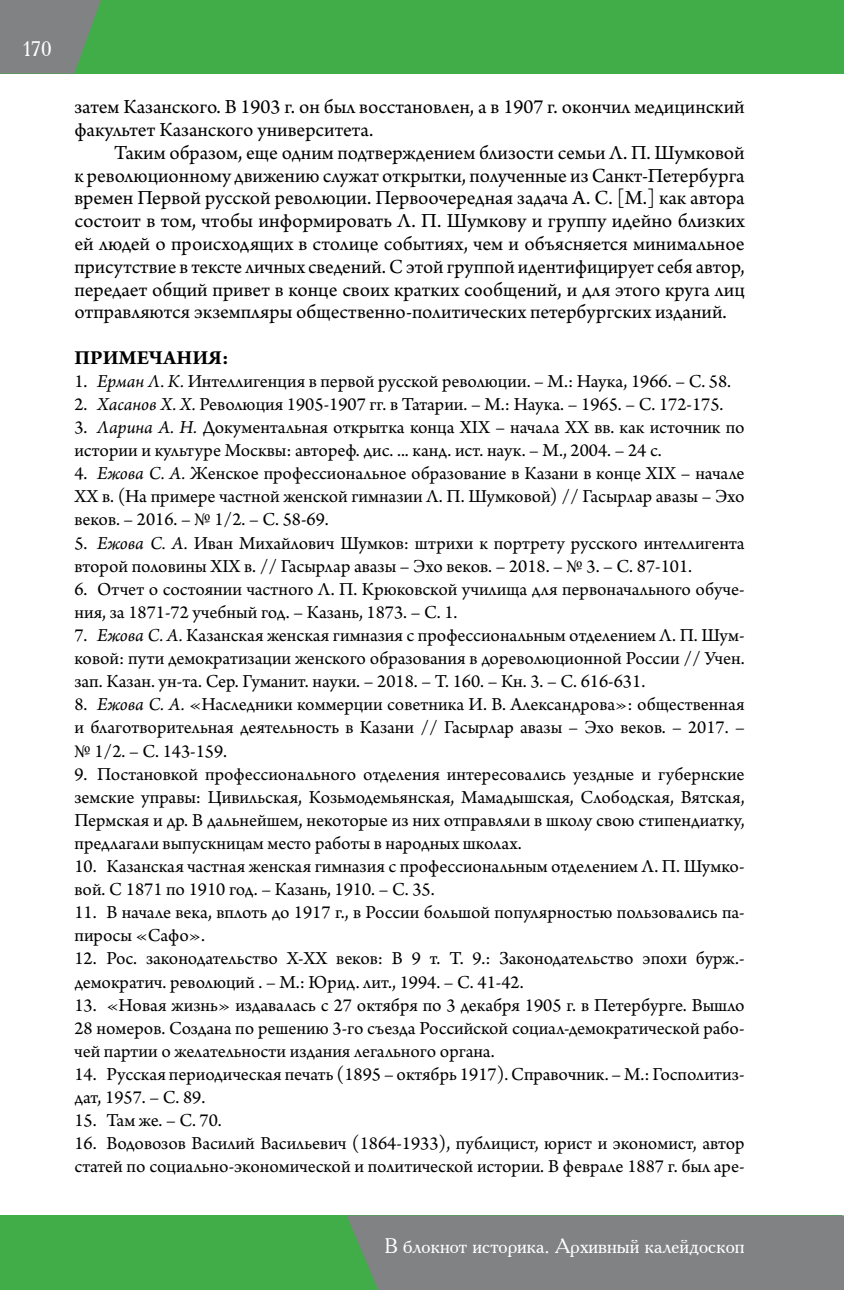
<style>
.page{position:relative;width:844px;height:1290px;background:#fff}
.page>*{position:absolute;margin:0;border:0;box-sizing:border-box;transform-origin:0 0}
.t1{font:21px/22.8px "Arno Pro";color:#000}
.t2{font:21px "Academy ACTT";color:#fff}
.t3{font:700 21px "Arno Pro";color:#000}
.t4{font:19.25px/23.1px "Arno Pro";color:#000}
.s1{font-style:italic}
</style>
<div class="page">
<div style="left:0;top:0;width:843px;height:74px;background:#40ad49"></div>
<svg style="left:0;top:0;width:101px;height:74px;background:#77877c"></svg>
<div style="left:0;top:1215px;width:841px;height:75px;background:#40ad49"></div>
<div style="left:347px;top:1215px;width:496px;height:75px;background:#808284"></div>
<p class="t2" style="left:23px;top:36px;width:30px">170</p>
<p class="t1" style="left:74px;top:97px;width:671px">затем Казанского. В 1903 г. он был восстановлен, а в 1907 г. окончил медицинский факультет Казанского университета.</p>
<p class="t1" style="left:74px;top:142px;width:671px;text-align:justify;text-indent:40px">Таким образом, еще одним подтверждением близости семьи Л. П. Шумковой к революционному движению служат открытки, полученные из Санкт-Петербурга времен Первой русской революции. Первоочередная задача А. С. [М.] как автора состоит в том, чтобы информировать Л. П. Шумкову и группу идейно близких ей людей о происходящих в столице событиях, чем и объясняется минимальное присутствие в тексте личных сведений. С этой группой идентифицирует себя автор, передает общий привет в конце своих кратких сообщений, и для этого круга лиц отправляются экземпляры общественно-политических петербургских изданий.</p>
<p class="t3" style="left:74px;top:345px;width:155px">ПРИМЕЧАНИЯ:</p>
<p class="t4" style="left:74px;top:370px;width:658px">1. <span class="s1">Ерман Л. К.</span> Интеллигенция в первой русской революции. – М.: Наука, 1966. – С. 58.</p>
<p class="t4" style="left:74px;top:394px;width:650px">2. <span class="s1">Хасанов Х. Х.</span> Революция 1905-1907 гг. в Татарии. – М.: Наука. – 1965. – С. 172-175.</p>
<p class="t4" style="left:74px;top:417px;width:671px">3. <span class="s1">Ларина А. Н.</span> Документальная открытка конца XIX – начала XX вв. как источник по истории и культуре Москвы: автореф. дис. ... канд. ист. наук. – М., 2004. – 24 с.</p>
<p class="t4" style="left:74px;top:463px;width:671px;text-align:justify">4. <span class="s1">Ежова С. А.</span> Женское профессиональное образование в Казани в конце XIX – начале XX в. (На примере частной женской гимназии Л. П. Шумковой) // Гасырлар авазы – Эхо веков. – 2016. – № 1/2. – С. 58-69.</p>
<p class="t4" style="left:74px;top:532px;width:671px">5. <span class="s1">Ежова С. А.</span> Иван Михайлович Шумков: штрихи к портрету русского интеллигента второй половины XIX в. // Гасырлар авазы – Эхо веков. – 2018. – № 3. – С. 87-101.</p>
<p class="t4" style="left:74px;top:578px;width:671px">6. Отчет о состоянии частного Л. П. Крюковской училища для первоначального обуче&shy;ния, за 1871-72 учебный год. – Казань, 1873. – С. 1.</p>
<p class="t4" style="left:74px;top:625px;width:671px;text-align:justify">7. <span class="s1">Ежова С. А.</span> Казанская женская гимназия с профессиональным отделением Л. П. Шум&shy;ковой: пути демократизации женского образования в дореволюционной России // Учен. зап. Казан. ун-та. Сер. Гуманит. науки. – 2018. – Т. 160. – Кн. 3. – С. 616-631.</p>
<p class="t4" style="left:74px;top:694px;width:671px;text-align:justify">8. <span class="s1">Ежова С. А.</span> «Наследники коммерции советника И. В. Александрова»: общественная и благотворительная деятельность в Казани // Гасырлар авазы – Эхо веков. – 2017. – № 1/2. – С. 143-159.</p>
<p class="t4" style="left:74px;top:763px;width:671px;text-align:justify">9. Постановкой профессионального отделения интересовались уездные и губернские земские управы: Цивильская, Козьмодемьянская, Мамадышская, Слободская, Вятская, Пермская и др. В дальнейшем, некоторые из них отправляли в школу свою стипендиатку, предлагали выпускницам место работы в народных школах.</p>
<p class="t4" style="left:74px;top:856px;width:671px">10. Казанская частная женская гимназия с профессиональным отделением Л. П. Шумко&shy;вой. С 1871 по 1910 год. – Казань, 1910. – С. 35.</p>
<p class="t4" style="left:74px;top:902px;width:671px">11. В начале века, вплоть до 1917 г., в России большой популярностью пользовались па&shy;пиросы «Сафо».</p>
<p class="t4" style="left:74px;top:948px;width:671px">12. Рос. законодательство Х-ХХ веков: В 9 т. Т. 9.: Законодательство эпохи буpж.- демокpатич. pеволюций . – М.: Юpид. лит., 1994. – С. 41-42.</p>
<p class="t4" style="left:74px;top:994px;width:671px;text-align:justify">13. «Новая жизнь» издавалась с 27 октября по 3 декабря 1905 г. в Петербурге. Вышло 28 номеров. Создана по решению 3-го съезда Российской социал-демократической рабо&shy;чей партии о желательности издания легального органа.</p>
<p class="t4" style="left:74px;top:1063px;width:671px">14. Русская периодическая печать (1895 – октябрь 1917). Справочник. – М.: Госполитиз&shy;дат, 1957. – С. 89.</p>
<p class="t4" style="left:74px;top:1110px;width:149px">15. Там же. – С. 70.</p>
<p class="t4" style="left:74px;top:1133px;width:671px">16. Водовозов Василий Васильевич (1864-1933), публицист, юрист и экономист, автор статей по социально-экономической и политической истории. В феврале 1887 г. был аре-</p>
<p class="t2" style="left:384px;top:1233px;width:362px">В блокнот историка. Архивный калейдоскоп</p>
</div>
